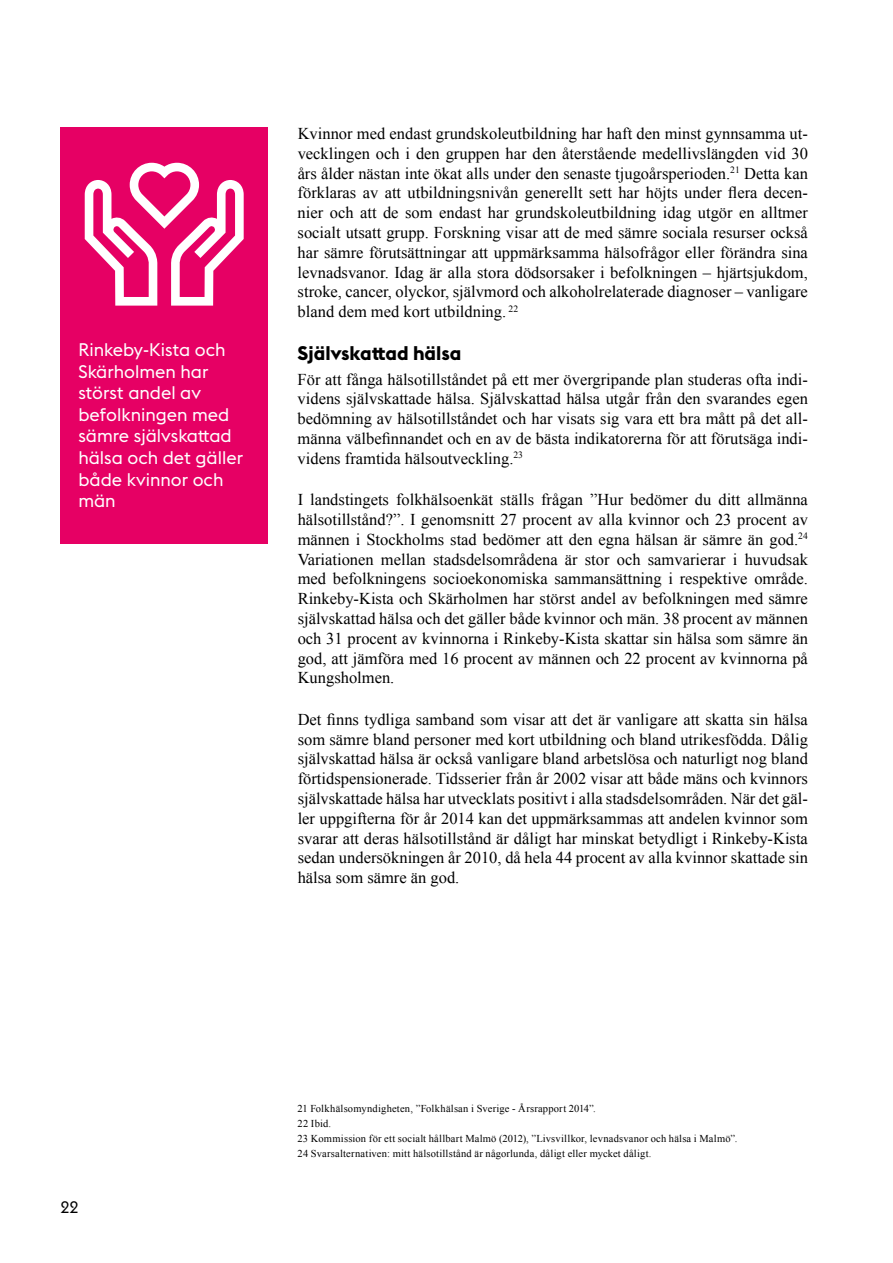
<style>
.page{position:relative;width:893px;height:1263px;background:#fff}
.page>*{position:absolute;margin:0;border:0;box-sizing:border-box;transform-origin:0 0}
.t1{font:700 19.5px "Stockholm Type";color:#000}
.t2{font:18px/21.6px "Stockholm Type";color:#fff}
.t3{font:16.5px/19.8px "Times New Roman";color:#000;text-align:justify}
.t4{font:16.5px "Stockholm Type";color:#000}
.t5{font:10.5px/14.9px "Times New Roman";letter-spacing:.02em;color:#000}
</style>
<div class="page">
<div style="left:61px;top:128px;width:207px;height:416px;background:#e60064"></div>
<svg style="left:85px;top:163px;width:159px;height:143px"></svg>
<p class="t2" style="left:78px;top:338px;width:166px">Rinkeby-Kista och<br>Skärholmen har störst andel av befolkningen med sämre självskattad hälsa och det gäller både kvinnor och män</p>
<p class="t3" style="left:298px;top:123px;width:512px">Kvinnor med endast grundskoleutbildning har haft den minst gynnsamma ut&shy;vecklingen och i den gruppen har den återstående medellivslängden vid 30 års ålder nästan inte ökat alls under den senaste tjugoårsperioden.<sup>21</sup> Detta kan förklaras av att utbildningsnivån generellt sett har höjts under flera decen&shy;nier och att de som endast har grundskoleutbildning idag utgör en alltmer socialt utsatt grupp. Forskning visar att de med sämre sociala resurser också har sämre förutsättningar att uppmärksamma hälsofrågor eller förändra sina levnadsvanor. Idag är alla stora dödsorsaker i befolkningen – hjärtsjukdom, stroke, cancer, olyckor, självmord och alkoholrelaterade diagnoser – vanligare bland dem med kort utbildning. <sup>22</sup></p>
<p class="t1" style="left:298px;top:340px;width:165px">Självskattad hälsa</p>
<p class="t3" style="left:298px;top:369px;width:512px">För att fånga hälsotillståndet på ett mer övergripande plan studeras ofta indi&shy;videns självskattade hälsa. Självskattad hälsa utgår från den svarandes egen bedömning av hälsotillståndet och har visats sig vara ett bra mått på det all&shy;männa välbefinnandet och en av de bästa indikatorerna för att förutsäga indi&shy;videns framtida hälsoutveckling.<sup>23</sup></p>
<p class="t3" style="left:298px;top:489px;width:512px">I landstingets folkhälsoenkät ställs frågan ”Hur bedömer du ditt allmänna hälsotillstånd?”. I genomsnitt 27 procent av alla kvinnor och 23 procent av männen i Stockholms stad bedömer att den egna hälsan är sämre än god.<sup>24<br></sup>Variationen mellan stadsdelsområdena är stor och samvarierar i huvudsak med befolkningens socioekonomiska sammansättning i respektive område.<br>Rinkeby-Kista och Skärholmen har störst andel av befolkningen med sämre självskattad hälsa och det gäller både kvinnor och män. 38 procent av männen och 31 procent av kvinnorna i Rinkeby-Kista skattar sin hälsa som sämre än god, att jämföra med 16 procent av männen och 22 procent av kvinnorna på Kungsholmen.</p>
<p class="t3" style="left:298px;top:709px;width:512px">Det finns tydliga samband som visar att det är vanligare att skatta sin hälsa som sämre bland personer med kort utbildning och bland utrikesfödda. Dålig självskattad hälsa är också vanligare bland arbetslösa och naturligt nog bland förtidspensionerade. Tidsserier från år 2002 visar att både mäns och kvinnors självskattade hälsa har utvecklats positivt i alla stadsdelsområden. När det gäl&shy;ler uppgifterna för år 2014 kan det uppmärksammas att andelen kvinnor som svarar att deras hälsotillstånd är dåligt har minskat betydligt i Rinkeby-Kista sedan undersökningen år 2010, då hela 44 procent av alla kvinnor skattade sin hälsa som sämre än god.</p>
<p class="t4" style="left:61px;top:1195px;width:20px">22</p>
<p class="t5" style="left:298px;top:1101px;width:441px">21 Folkhälsomyndigheten, ”Folkhälsan i Sverige - Årsrapport 2014”.<br>22 Ibid.<br>23 Kommission för ett socialt hållbart Malmö (2012), ”Livsvillkor, levnadsvanor och hälsa i Malmö”.<br>24 Svarsalternativen: mitt hälsotillstånd är någorlunda, dåligt eller mycket dåligt.</p>
</div>
